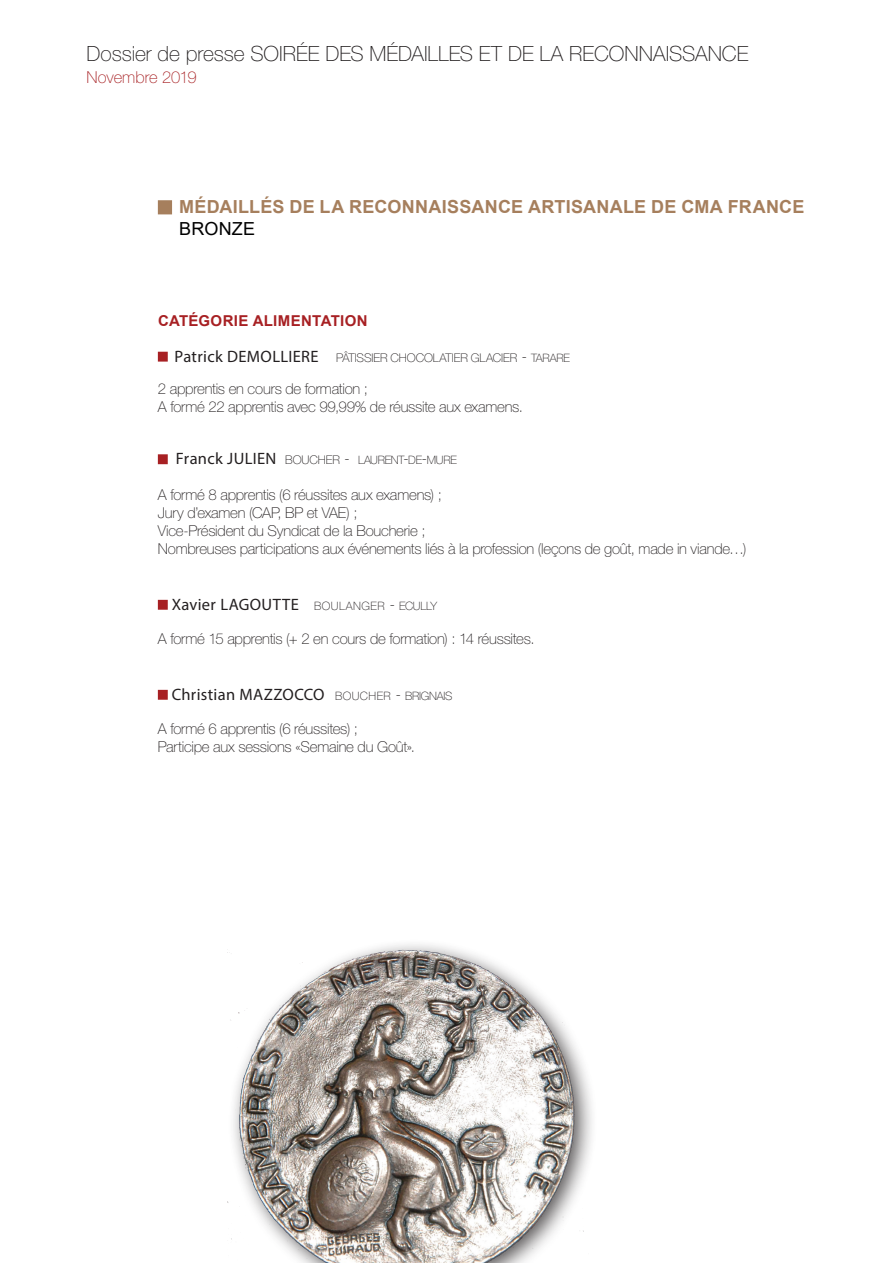
<style>
.page{position:relative;width:893px;height:1263px;background:#fff}
.page>*{position:absolute;margin:0;border:0;box-sizing:border-box;transform-origin:0 0}
.t1{font:100 21px "Helvetica Neue";letter-spacing:-.005em;color:#231f20}
.t2{font:700 18px "Arial";letter-spacing:.015em;color:#a67f5d}
.t3{font:18px "Arial";letter-spacing:.01em;color:#000}
.t4{font:16.5px "Myriad Pro";letter-spacing:.02em;color:#231f20}
.t5{font:100 16.5px "Helvetica Neue";letter-spacing:-.01em;color:#a72023}
.t6{font:100 15px/18px "Helvetica Neue";letter-spacing:-.015em;color:#231f20}
.t7{font:700 15px "Arial";letter-spacing:.035em;color:#231f20}
.t8{font:700 15px "Arial";letter-spacing:.02em;color:#a72023}
.t9{font:100 12px "Helvetica Neue";letter-spacing:-.005em;color:#231f20}
.t10{font:100 11.55px "Helvetica Neue";letter-spacing:-.02em;color:#231f20}
.t11{font:100 11.55px "Helvetica Neue";letter-spacing:.035em;color:#231f20}
.s1{font-family:"Myriad Pro";font-weight:400;font-size:16.5px}
.s2{font-size:16.5px}
.s3{font-size:11.55px}
.s4{font-size:12px}
.s5{font-family:"Helvetica Neue";font-weight:100;font-size:11.55px}
.s6{font-family:"Helvetica Neue";font-weight:100}
</style>
<div class="page">
<div style="left:158px;top:352px;width:10px;height:10px;background:#a72023"></div>
<div style="left:158px;top:454px;width:10px;height:10px;background:#a72023"></div>
<div style="left:158px;top:600px;width:10px;height:10px;background:#a72023"></div>
<div style="left:158px;top:690px;width:10px;height:10px;background:#a72023"></div>
<div style="left:158px;top:200px;width:14px;height:14px;background:#a67f5d"></div>
<img style="left:228px;top:944px;width:362px;height:319px">
<h1 class="t1" style="left:87px;top:41px;width:663px">Dossier de presse SOIRÉE DES MÉDAILLES ET DE LA RECONNAISSANCE</h1>
<p class="t5" style="left:87px;top:67px;width:112px">Novembre 2019</p>
<p class="t7" style="left:158px;top:49px;width:557px">Dossier de Presse SOIRÉE DES MÉDAILLES ET DE LA RECONNAISSANCE</p>
<p class="t2" style="left:179px;top:194px;width:627px">MÉDAILLÉS DE LA RECONNAISSANCE ARTISANALE DE CMA FRANCE</p>
<p class="t3" style="left:179px;top:216px;width:77px">BRONZE</p>
<p class="t8" style="left:158px;top:310px;width:211px">CATÉGORIE ALIMENTATION</p>
<p class="t9" style="left:174px;top:350px;width:397px"><span class="s1">Patrick DEMOLLIERE</span> PÂTISSIER CHOCOLATIER GLACIER <span class="s2">-</span> <span class="s3">TARARE</span></p>
<p class="t6" style="left:158px;top:380px;width:367px">2 apprentis en cours de formation ;<br>A formé 22 apprentis avec 99,99% de réussite aux examens.</p>
<p class="t10" style="left:176px;top:453px;width:282px"><span class="s1">Franck JULIEN</span> <span class="s4">BOUCHER</span> <span class="s2">-</span> LAURENT<span class="s2">-</span>DE<span class="s2">-</span>MURE</p>
<p class="t6" style="left:158px;top:486px;width:590px">A formé 8 apprentis (6 réussites aux examens) ;<br>Jury d’examen (CAP, BP et VAE) ;<br>Vice-Président du Syndicat de la Boucherie ;<br>Nombreuses participations aux événements liés à la profession (leçons de goût, made in viande…)</p>
<p class="t11" style="left:172px;top:599px;width:267px"><span class="s1">Xavier LAGOUTTE</span> BOULANGER <span class="s2">-</span> ECULLY</p>
<p class="t6" style="left:158px;top:629px;width:378px">A formé 15 apprentis (+ 2 en cours de formation) : 14 réussites.</p>
<p class="t4" style="left:172px;top:684px;width:282px">Christian MAZZOCCO <span class="s5">BOUCHER</span> <span class="s6">-</span> <span class="s5">BRIGNAIS</span></p>
<p class="t6" style="left:158px;top:719px;width:259px">A formé 6 apprentis (6 réussites) ;<br>Participe aux sessions «Semaine du Goût».</p>
</div>
